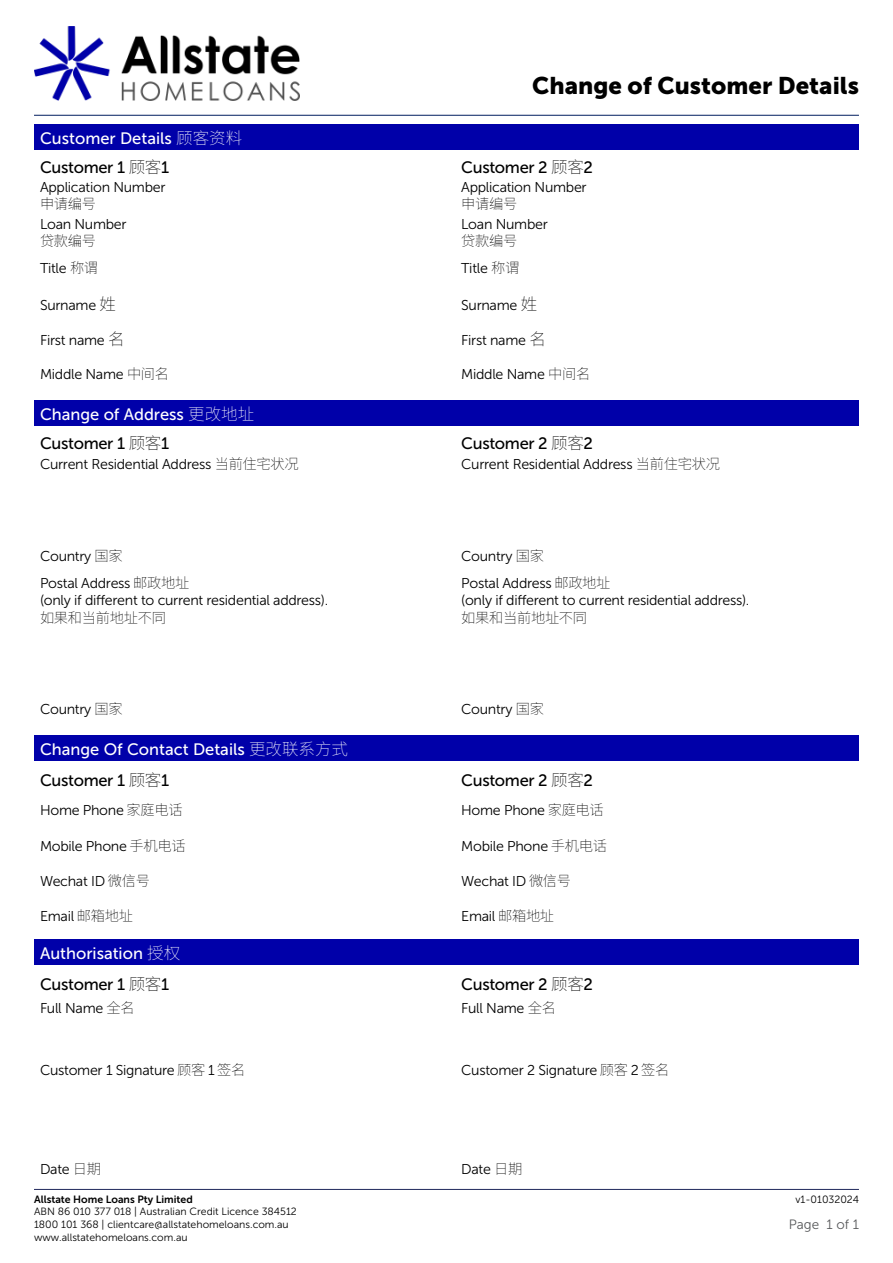
<style>
.page{position:relative;width:893px;height:1263px;background:#fff}
.page>*{position:absolute;margin:0;border:0;box-sizing:border-box;transform-origin:0 0}
.t1{font:24px "Museo Sans 900";color:#000}
.t2{font:16.5px/29.4px "Museo Sans 500";color:#fff}
.t3{font:16.5px "Museo Sans 500";letter-spacing:-.02em;color:#000}
.t4{font:14.25px/17.1px "Museo Sans 300";letter-spacing:-.02em;color:#000}
.t5{font:100 14.25px "Noto Sans SC";letter-spacing:-.02em;color:#000}
.t6{font:13.5px "Museo Sans 300";color:#58595b}
.t7{font:10.5px/12.6px "Museo Sans 300";color:#000}
.t8{font:10.5px "Museo Sans 700";color:#000}
.s1{font-family:"Noto Sans SC";font-weight:100}
.s2{color:#000}
.s3{font-family:"Noto Sans SC";font-weight:100;color:#000}
.s4{font-family:"Noto Sans SC";font-weight:100;font-size:16.5px}
</style>
<div class="page">
<hr style="left:34px;top:1189px;width:825px;height:1px;background:#20285c">
<hr style="left:34px;top:115px;width:825px;height:1px;background:#001d5f">
<img style="left:34px;top:27px;width:265px;height:74px">
<div style="left:34px;top:125px;width:825px;height:25px;background:#0000a9"></div>
<div style="left:34px;top:401px;width:825px;height:25px;background:#0000a9"></div>
<div style="left:34px;top:736px;width:825px;height:25px;background:#0000a9"></div>
<div style="left:34px;top:939px;width:825px;height:25px;background:#0000a9"></div>
<p class="t2" style="left:40px;top:123px;width:204px">Customer Details <span class="s1">顾客资料<br></span><span class="s2">Customer 1</span> <span class="s3">顾客</span><span class="s2">1</span></p>
<p class="t4" style="left:40px;top:179px;width:127px">Application Number</p>
<p class="t5" style="left:40px;top:196px;width:58px">申请编号</p>
<p class="t4" style="left:40px;top:215px;width:88px">Loan Number</p>
<p class="t5" style="left:40px;top:232px;width:58px">贷款编号</p>
<h1 class="t1" style="left:532px;top:72px;width:328px">Change of Customer Details</h1>
<p class="t3" style="left:461px;top:158px;width:133px">Customer 2 <span class="s1">顾客</span>2</p>
<p class="t4" style="left:461px;top:179px;width:127px">Application Number</p>
<p class="t5" style="left:461px;top:196px;width:58px">申请编号</p>
<p class="t4" style="left:461px;top:215px;width:88px">Loan Number</p>
<p class="t5" style="left:461px;top:232px;width:58px">贷款编号</p>
<p class="t4" style="left:40px;top:260px;width:60px">Title <span class="s1">称谓</span></p>
<p class="t4" style="left:461px;top:260px;width:60px">Title <span class="s1">称谓</span></p>
<p class="t4" style="left:40px;top:296px;width:77px">Surname <span class="s4">姓</span></p>
<p class="t4" style="left:461px;top:296px;width:77px">Surname <span class="s4">姓</span></p>
<p class="t4" style="left:40px;top:332px;width:86px">First name <span class="s4">名</span></p>
<p class="t4" style="left:461px;top:332px;width:86px">First name <span class="s4">名</span></p>
<p class="t4" style="left:40px;top:366px;width:131px">Middle Name <span class="s1">中间名</span></p>
<p class="t4" style="left:461px;top:366px;width:131px">Middle Name <span class="s1">中间名</span></p>
<p class="t2" style="left:40px;top:400px;width:216px">Change of Address <span class="s1">更改地址<br></span><span class="s2">Customer 1</span> <span class="s3">顾客</span><span class="s2">1</span></p>
<p class="t3" style="left:461px;top:435px;width:133px">Customer 2 <span class="s1">顾客</span>2</p>
<p class="t4" style="left:40px;top:456px;width:260px">Current Residential Address <span class="s1">当前住宅状况</span></p>
<p class="t4" style="left:461px;top:456px;width:260px">Current Residential Address <span class="s1">当前住宅状况</span></p>
<p class="t4" style="left:40px;top:547px;width:84px">Country <span class="s1">国家</span></p>
<p class="t4" style="left:461px;top:547px;width:84px">Country <span class="s1">国家</span></p>
<p class="t4" style="left:40px;top:575px;width:290px">Postal Address <span class="s1">邮政地址<br></span>(only if different to current residential address).</p>
<p class="t5" style="left:40px;top:609px;width:127px">如果和当前地址不同</p>
<p class="t4" style="left:461px;top:575px;width:290px">Postal Address <span class="s1">邮政地址<br></span>(only if different to current residential address).</p>
<p class="t5" style="left:461px;top:609px;width:127px">如果和当前地址不同</p>
<p class="t4" style="left:40px;top:701px;width:84px">Country <span class="s1">国家</span></p>
<p class="t4" style="left:461px;top:701px;width:84px">Country <span class="s1">国家</span></p>
<p class="t2" style="left:40px;top:733px;width:310px;line-height:31px">Change Of Contact Details <span class="s1">更改联系方式<br></span><span class="s2">Customer 1</span> <span class="s3">顾客</span><span class="s2">1</span></p>
<p class="t3" style="left:461px;top:771px;width:133px">Customer 2 <span class="s1">顾客</span>2</p>
<p class="t4" style="left:40px;top:802px;width:144px">Home Phone <span class="s1">家庭电话</span></p>
<p class="t4" style="left:461px;top:802px;width:144px">Home Phone <span class="s1">家庭电话</span></p>
<p class="t4" style="left:40px;top:837px;width:147px">Mobile Phone <span class="s1">手机电话</span></p>
<p class="t4" style="left:461px;top:837px;width:147px">Mobile Phone <span class="s1">手机电话</span></p>
<p class="t4" style="left:40px;top:873px;width:111px">Wechat ID <span class="s1">微信号</span></p>
<p class="t4" style="left:461px;top:873px;width:111px">Wechat ID <span class="s1">微信号</span></p>
<p class="t4" style="left:40px;top:908px;width:94px">Email <span class="s1">邮箱地址</span></p>
<p class="t4" style="left:461px;top:908px;width:94px">Email <span class="s1">邮箱地址</span></p>
<p class="t2" style="left:40px;top:937px;width:142px;line-height:31px">Authorisation <span class="s1">授权<br></span><span class="s2">Customer 1</span> <span class="s3">顾客</span><span class="s2">1</span></p>
<p class="t3" style="left:461px;top:975px;width:133px">Customer 2 <span class="s1">顾客</span>2</p>
<p class="t4" style="left:40px;top:999px;width:96px">Full Name <span class="s1">全名</span></p>
<p class="t4" style="left:461px;top:999px;width:96px">Full Name <span class="s1">全名</span></p>
<p class="t4" style="left:40px;top:1062px;width:207px">Customer 1 Signature <span class="s1">顾客</span> 1 <span class="s1">签名</span></p>
<p class="t4" style="left:461px;top:1062px;width:210px">Customer 2 Signature <span class="s1">顾客</span> 2 <span class="s1">签名</span></p>
<p class="t4" style="left:40px;top:1160px;width:63px">Date <span class="s1">日期</span></p>
<p class="t4" style="left:461px;top:1160px;width:63px">Date <span class="s1">日期</span></p>
<p class="t8" style="left:34px;top:1193px;width:160px">Allstate Home Loans Pty Limited</p>
<p class="t7" style="left:795px;top:1193px;width:65px">v1-01032024</p>
<p class="t7" style="left:34px;top:1205px;width:264px">ABN 86 010 377 018 | Australian Credit Licence 384512<br>1800 101 368 | clientcare@allstatehomeloans.com.au www.allstatehomeloans.com.au</p>
<p class="t6" style="left:789px;top:1217px;width:72px">Page 1 of 1</p>
</div>
